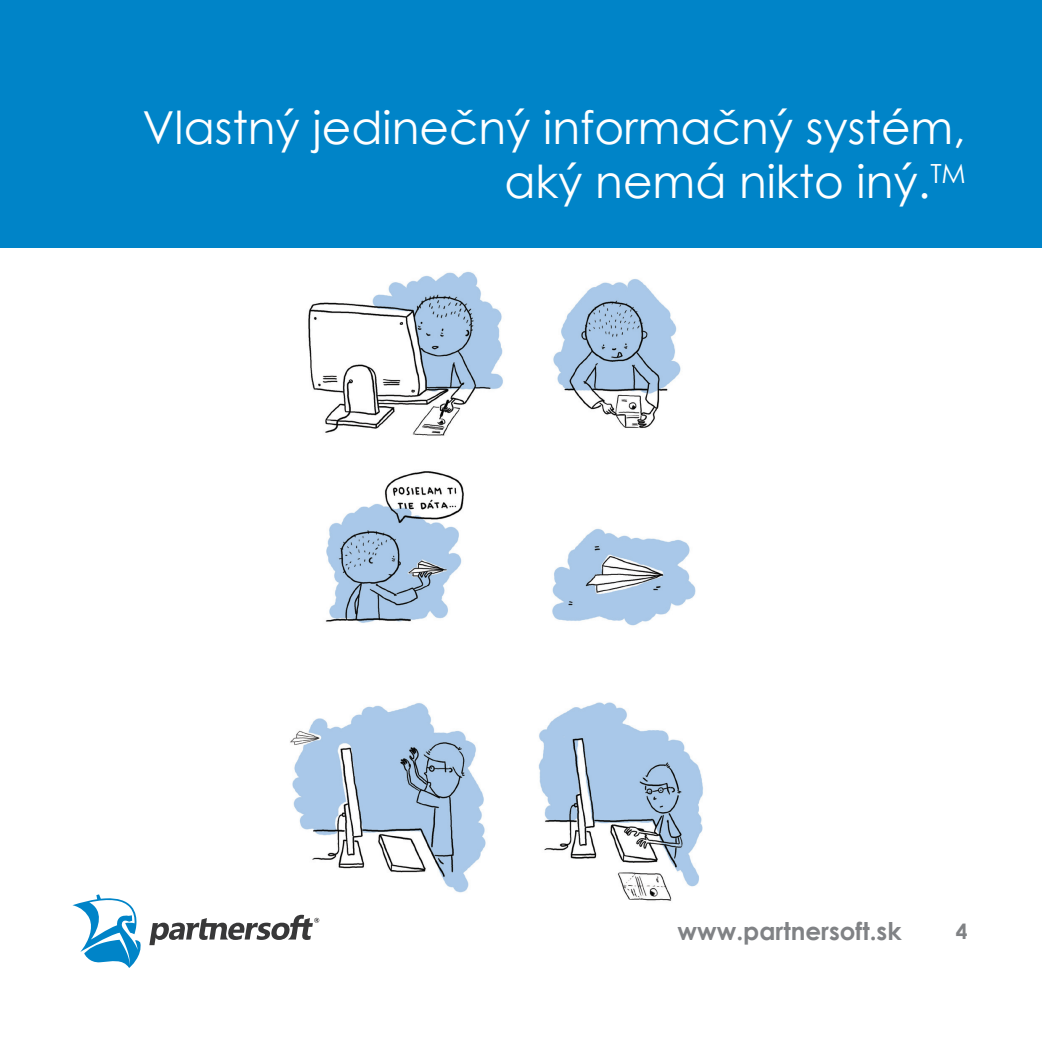
<style>
.page{position:relative;width:1042px;height:1042px;background:#fff}
.page>*{position:absolute;margin:0;border:0;box-sizing:border-box;transform-origin:0 0}
.Nadpis_kapitoly{font:45.5px "Century Gothic";color:#fff}
.Nadpis_kapitoly_čier{font:700 24.5px "Century Gothic";color:#808285}
.Číslo_strany{font:700 21px "Century Gothic";color:#808285}
</style>
<div class="page">
<img style="left:290px;top:271px;width:413px;height:650px">
<div style="left:0;top:0;width:1042px;height:248px;background:#0084c8"></div>
<svg style="left:149px;top:915px;width:170px;height:30px"></svg>
<svg style="left:72px;top:894px;width:69px;height:74px"></svg>
<p class="Nadpis_kapitoly" style="left:143px;top:96px;width:825px">Vlastný jedinečný informačný systém,</p>
<p class="Nadpis_kapitoly" style="left:504px;top:150px;width:463px">aký nemá nikto iný.<sup>TM</sup></p>
<p class="Nadpis_kapitoly_čier" style="left:677px;top:912px;width:226px">www.partnersoft.sk</p>
<p class="Číslo_strany" style="left:956px;top:915px;width:13px">4</p>
</div>
